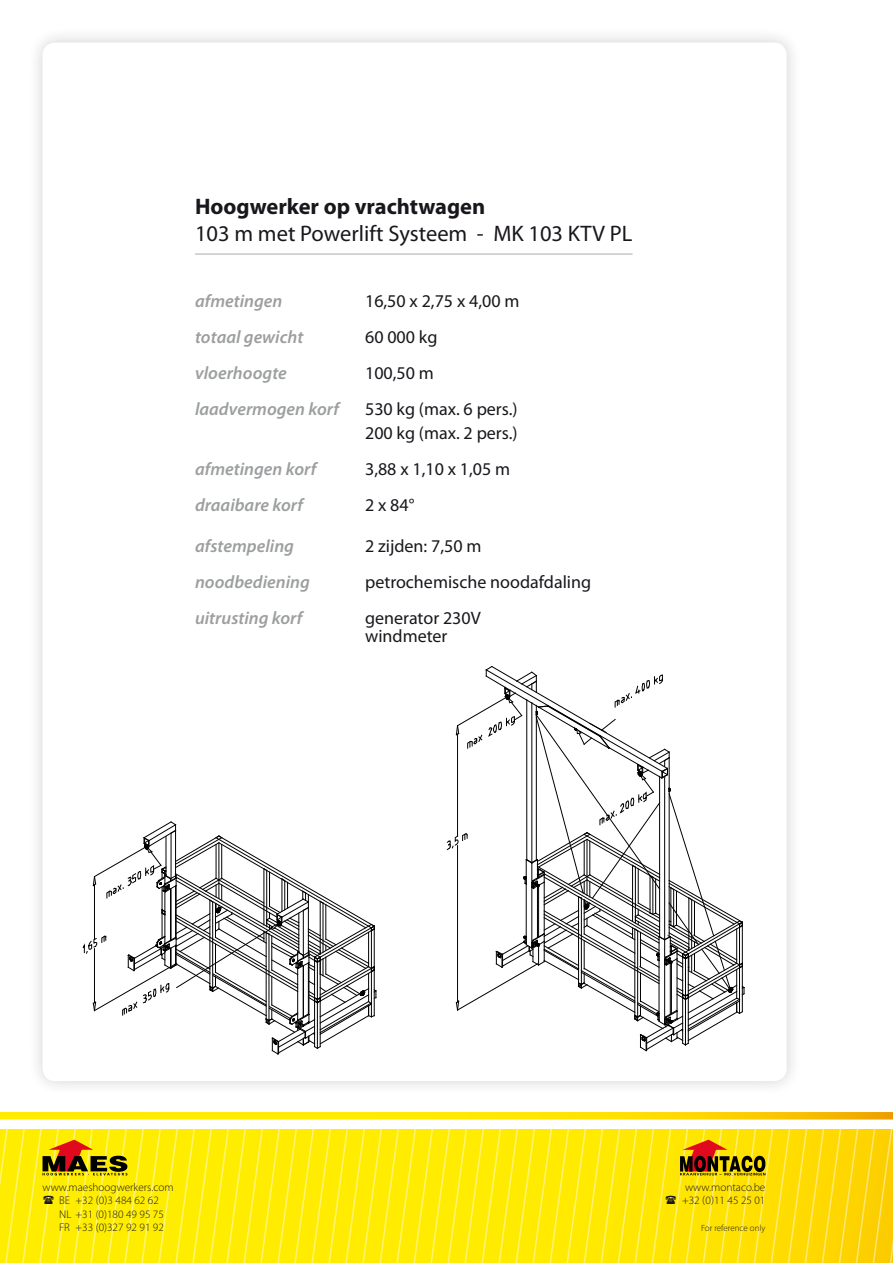
<style>
.page{position:relative;width:893px;height:1263px;background:#fff}
.page>*{position:absolute;margin:0;border:0;box-sizing:border-box;transform-origin:0 0}
.t1{font:22.5px "Myriad Pro";color:#1a171c}
.t2{font:700 22.5px "Myriad Pro";color:#1a171c}
.t3{font:18px/24px "Myriad Pro";color:#1a171c}
.t4{font:italic 600 18px "Myriad Pro";color:#9c9e9f}
.t5{font:300 11.25px/13.5px "Myriad Pro";color:#1a171c}
.t6{font:300 9px "Myriad Pro";color:#1a171c}
</style>
<div class="page">
<div style="left:27px;top:27px;width:775px;height:1070px;background:#f7f7f7"></div>
<div style="left:43px;top:43px;width:744px;height:1038px;background:#fff;border-radius:13px"></div>
<svg style="left:0;top:1112px;width:893px;height:6px;background:#fddf01"></svg>
<hr style="left:195px;top:253px;width:437px;height:2px;background:#c6c7c8">
<svg style="left:447px;top:666px;width:298px;height:385px"></svg>
<svg style="left:82px;top:821px;width:295px;height:234px"></svg>
<svg style="left:0;top:1118px;width:893px;height:145px;background:#fae419"></svg>
<p class="t2" style="left:195px;top:191px;width:292px">Hoogwerker op vrachtwagen</p>
<p class="t1" style="left:195px;top:219px;width:439px">103 m met Powerlift Systeem - MK 103 KTV PL</p>
<p class="t4" style="left:195px;top:290px;width:89px">afmetingen</p>
<p class="t3" style="left:365px;top:289px;width:156px">16,50 x 2,75 x 4,00 m</p>
<p class="t4" style="left:195px;top:326px;width:110px">totaal gewicht</p>
<p class="t3" style="left:365px;top:325px;width:74px">60 000 kg</p>
<p class="t4" style="left:195px;top:362px;width:93px">vloerhoogte</p>
<p class="t3" style="left:365px;top:361px;width:70px">100,50 m</p>
<p class="t4" style="left:195px;top:398px;width:146px">laadvermogen korf</p>
<p class="t3" style="left:365px;top:397px;width:154px">530 kg (max. 6 pers.)<br>200 kg (max. 2 pers.)</p>
<p class="t4" style="left:195px;top:458px;width:123px">afmetingen korf</p>
<p class="t3" style="left:365px;top:457px;width:147px">3,88 x 1,10 x 1,05 m</p>
<p class="t4" style="left:195px;top:494px;width:110px">draaibare korf</p>
<p class="t3" style="left:365px;top:493px;width:51px">2 x 84°</p>
<p class="t4" style="left:195px;top:534px;width:100px">afstempeling</p>
<p class="t3" style="left:365px;top:533px;width:118px">2 zijden: 7,50 m</p>
<p class="t4" style="left:195px;top:570px;width:116px">noodbediening</p>
<p class="t3" style="left:365px;top:569px;width:228px">petrochemische noodafdaling</p>
<p class="t4" style="left:195px;top:606px;width:109px">uitrusting korf</p>
<p class="t3" style="left:365px;top:608px;width:117px;line-height:18px">generator 230V windmeter</p>
<p class="t5" style="left:59px;top:1180px;width:116px;text-indent:-17px">www.maeshoogwerkers.com<br>BE +32 (0)3 484 62 62<br>NL +31 (0)180 49 95 75<br>FR +33 (0)327 92 91 92</p>
<p class="t5" style="left:682px;top:1180px;width:85px">www.montaco.be +32 (0)11 45 25 01</p>
<p class="t6" style="left:701px;top:1223px;width:66px">For reference only</p>
</div>
